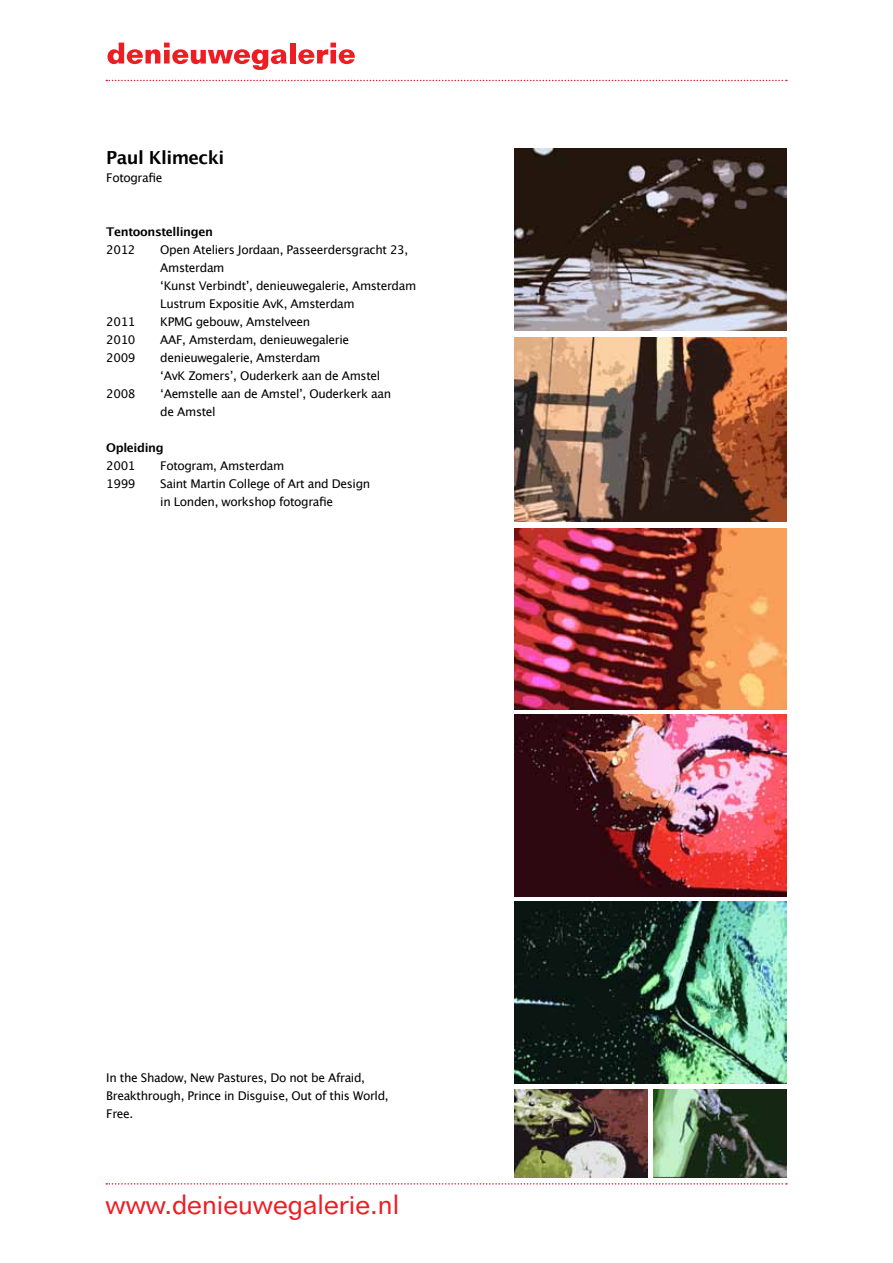
<style>
.page{position:relative;width:893px;height:1263px;background:#fff}
.page>*{position:absolute;margin:0;border:0;box-sizing:border-box;transform-origin:0 0}
.t1{font:27.45px "Folio BT";color:#ed1d24}
.t2{font:700 18px "Lucida Grande";letter-spacing:-.03em;color:#000}
.t3{font:12px/18px "Lucida Grande";letter-spacing:-.03em;color:#000}
.t4{font:700 12px "Lucida Grande";letter-spacing:-.03em;color:#000}
</style>
<div class="page">
<svg style="left:107px;top:43px;width:180px;height:27px"></svg>
<div style="left:290px;top:43px;width:6px;height:21px;background:#ed1d24"></div>
<svg style="left:298px;top:43px;width:57px;height:21px"></svg>
<svg style="left:106px;top:80px;width:681px;height:1px"></svg>
<svg style="left:106px;top:1183px;width:681px;height:1px"></svg>
<img style="left:653px;top:1089px;width:134px;height:89px">
<img style="left:514px;top:1089px;width:134px;height:89px">
<img style="left:515px;top:902px;width:272px;height:181px">
<img style="left:515px;top:715px;width:272px;height:181px">
<img style="left:515px;top:337px;width:272px;height:184px">
<img style="left:515px;top:528px;width:272px;height:181px">
<img style="left:515px;top:149px;width:272px;height:181px">
<h2 class="t2" style="left:106px;top:143px;width:120px">Paul Klimecki</h2>
<p class="t3" style="left:106px;top:169px;width:58px">Fotografie</p>
<p class="t4" style="left:106px;top:222px;width:108px">Tentoonstellingen</p>
<p class="t3" style="left:106px;top:241px;width:31px">2012</p>
<p class="t3" style="left:160px;top:241px;width:257px">Open Ateliers Jordaan, Passeerdersgracht 23, Amsterdam<br>‘Kunst Verbindt’, denieuwegalerie, Amsterdam Lustrum Expositie AvK, Amsterdam</p>
<p class="t3" style="left:106px;top:313px;width:31px">2011</p>
<p class="t3" style="left:160px;top:313px;width:151px">KPMG gebouw, Amstelveen</p>
<p class="t3" style="left:106px;top:331px;width:31px">2010</p>
<p class="t3" style="left:160px;top:331px;width:190px">AAF, Amsterdam, denieuwegalerie</p>
<p class="t3" style="left:106px;top:349px;width:31px">2009</p>
<p class="t3" style="left:160px;top:349px;width:221px">denieuwegalerie, Amsterdam<br>‘AvK Zomers’, Ouderkerk aan de Amstel</p>
<p class="t3" style="left:106px;top:385px;width:31px">2008</p>
<p class="t3" style="left:160px;top:385px;width:232px">‘Aemstelle aan de Amstel’, Ouderkerk aan de Amstel</p>
<p class="t4" style="left:106px;top:438px;width:59px">Opleiding</p>
<p class="t3" style="left:106px;top:457px;width:31px">2001</p>
<p class="t3" style="left:160px;top:457px;width:126px">Fotogram, Amsterdam</p>
<p class="t3" style="left:106px;top:475px;width:31px">1999</p>
<p class="t3" style="left:160px;top:475px;width:211px">Saint Martin College of Art and Design in Londen, workshop fotografie</p>
<p class="t3" style="left:106px;top:1069px;width:284px">In the Shadow, New Pastures, Do not be Afraid,<br>Breakthrough, Prince in Disguise, Out of this World,<br>Free.</p>
<h1 class="t1" style="left:106px;top:1187px;width:295px">www.denieuwegalerie.nl</h1>
</div>
